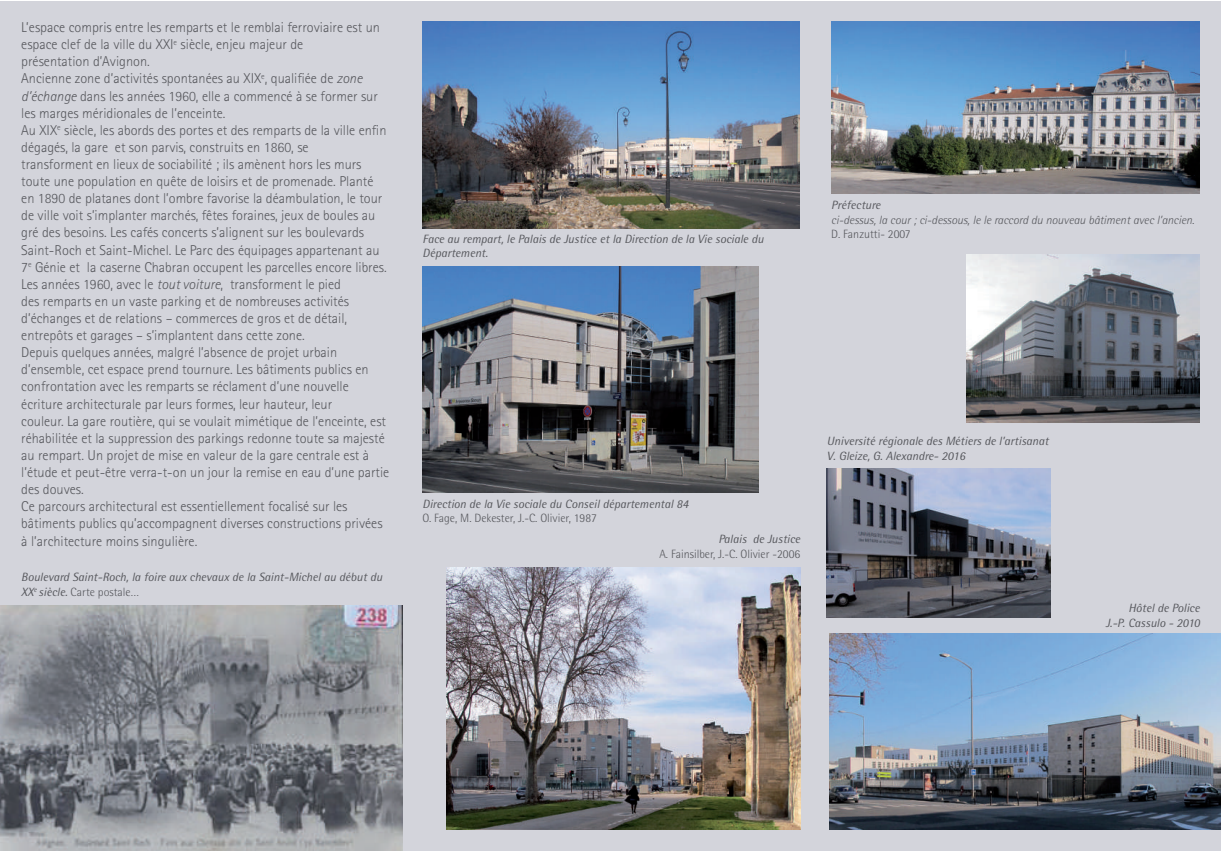
<style>
.page{position:relative;width:1221px;height:851px;background:#fff}
.page>*{position:absolute;margin:0;border:0;box-sizing:border-box;transform-origin:0 0}
.t1{font:300 14.25px/17.1px "Rotis Sans Serif";color:#57585d}
.t2{font:italic 12px/14.4px "Rotis Semi Sans";color:#57585d}
.t3{font:300 12px "Rotis Semi Sans";color:#57585d}
.t4{font:italic 300 12px "Rotis Semi Sans";color:#57585d}
.s1{font-style:italic}
.s2{font-weight:300;font-style:normal}
</style>
<div class="page">
<div style="left:0;top:1px;width:1220px;height:849px;background:#d3d4db"></div>
<img style="left:831px;top:21px;width:368px;height:172px">
<img style="left:0;top:605px;width:402px;height:245px">
<img style="left:446px;top:567px;width:354px;height:262px">
<img style="left:422px;top:21px;width:377px;height:207px">
<img style="left:830px;top:634px;width:390px;height:195px">
<img style="left:422px;top:266px;width:336px;height:226px">
<img style="left:826px;top:468px;width:224px;height:149px">
<img style="left:966px;top:254px;width:233px;height:168px">
<p class="t1" style="left:21px;top:19px;width:369px">L’espace compris entre les remparts et le remblai ferroviaire est un espace clef de la ville du XXI<sup>e</sup> siècle, enjeu majeur de<br>présentation d’Avignon.<br>Ancienne zone d’activités spontanées au XIX<sup>e</sup>, qualifiée de <span class="s1">zone d’échange</span> dans les années 1960, elle a commencé à se former sur les marges méridionales de l’enceinte.<br>Au XIX<sup>e</sup> siècle, les abords des portes et des remparts de la ville enfin dégagés, la gare et son parvis, construits en 1860, se<br>transforment en lieux de sociabilité ; ils amènent hors les murs toute une population en quête de loisirs et de promenade. Planté en 1890 de platanes dont l’ombre favorise la déambulation, le tour de ville voit s’implanter marchés, fêtes foraines, jeux de boules au gré des besoins. Les cafés concerts s’alignent sur les boulevards Saint-Roch et Saint-Michel. Le Parc des équipages appartenant au 7<sup>e</sup> Génie et la caserne Chabran occupent les parcelles encore libres.<br>Les années 1960, avec le <span class="s1">tout voiture</span>, transforment le pied<br>des remparts en un vaste parking et de nombreuses activités d’échanges et de relations – commerces de gros et de détail, entrepôts et garages – s’implantent dans cette zone.<br>Depuis quelques années, malgré l’absence de projet urbain d’ensemble, cet espace prend tournure. Les bâtiments publics en confrontation avec les remparts se réclament d’une nouvelle écriture architecturale par leurs formes, leur hauteur, leur<br>couleur. La gare routière, qui se voulait mimétique de l’enceinte, est réhabilitée et la suppression des parkings redonne toute sa majesté au rempart. Un projet de mise en valeur de la gare centrale est à l’étude et peut-être verra-t-on un jour la remise en eau d’une partie des douves.<br>Ce parcours architectural est essentiellement focalisé sur les bâtiments publics qu’accompagnent diverses constructions privées à l’architecture moins singulière.</p>
<p class="t2" style="left:21px;top:570px;width:362px">Boulevard Saint-Roch, la foire aux chevaux de la Saint-Michel au début du<br>XX<sup>e</sup> siècle. <span class="s2">Carte postale…</span></p>
<p class="t2" style="left:422px;top:231px;width:342px">Face au rempart, le Palais de Justice et la Direction de la Vie sociale du<br>Département.</p>
<p class="t2" style="left:831px;top:198px;width:51px">Préfecture</p>
<p class="t4" style="left:831px;top:212px;width:364px">ci-dessus, la cour ; ci-dessous, le le raccord du nouveau bâtiment avec l’ancien.</p>
<p class="t3" style="left:831px;top:227px;width:81px">D. Fanzutti- 2007</p>
<p class="t2" style="left:422px;top:496px;width:267px">Direction de la Vie sociale du Conseil départemental 84</p>
<p class="t3" style="left:422px;top:511px;width:176px">O. Fage, M. Dekester, J.-C. Olivier, 1987</p>
<p class="t2" style="left:718px;top:531px;width:83px">Palais de Justice</p>
<p class="t3" style="left:659px;top:546px;width:142px">A. Fainsilber, J.-C. Olivier -2006</p>
<p class="t2" style="left:826px;top:433px;width:223px">Université régionale des Métiers de l’artisanat<br>V. Gleize, G. Alexandre- 2016</p>
<p class="t2" style="left:1105px;top:600px;width:95px;text-align:right">Hôtel de Police<br>J.-P. Cassulo - 2010</p>
</div>
